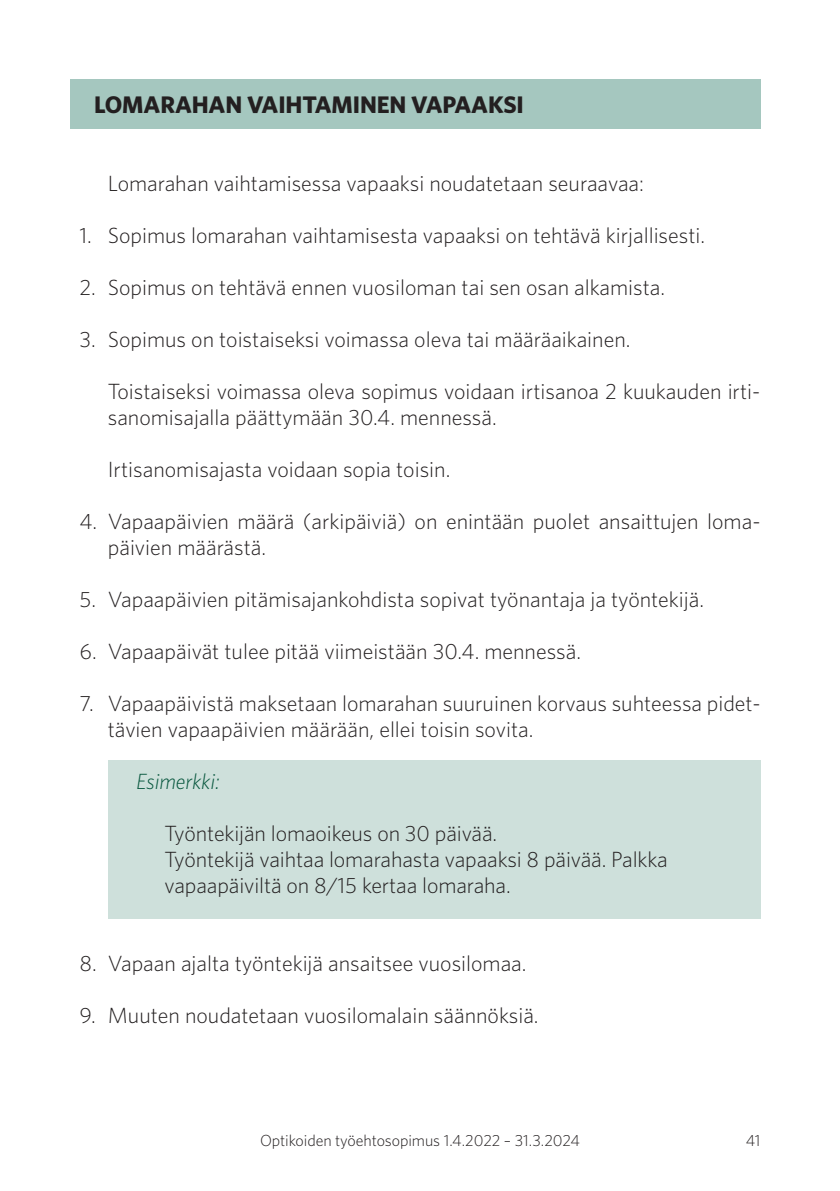
<style>
.page{position:relative;width:840px;height:1191px;background:#fff}
.page>*{position:absolute;margin:0;border:0;box-sizing:border-box;transform-origin:0 0}
.t1{font:700 24px "Whitney";letter-spacing:-.005em;color:#231f20}
.t2{font:300 22px/26px "Whitney";color:#231f20}
.t3{font:italic 300 22px "Whitney";letter-spacing:-.005em;color:#09583f}
.t4{font:300 16px "Whitney";letter-spacing:-.005em;color:#231f20}
</style>
<div class="page">
<div style="left:108px;top:760px;width:652px;height:158px;background:#cee0db"></div>
<div style="left:70px;top:79px;width:690px;height:50px;background:#a5c7bf"></div>
<p class="t1" style="left:94px;top:88px;width:431px">LOMARAHAN VAIHTAMINEN VAPAAKSI</p>
<p class="t2" style="left:108px;top:169px;width:537px">Lomarahan vaihtamisessa vapaaksi noudatetaan seuraavaa:</p>
<p class="t2" style="left:79px;top:221px;width:627px">1. Sopimus lomarahan vaihtamisesta vapaaksi on tehtävä kirjallisesti.</p>
<p class="t2" style="left:79px;top:273px;width:587px">2. Sopimus on tehtävä ennen vuosiloman tai sen osan alkamista.</p>
<p class="t2" style="left:79px;top:325px;width:552px">3. Sopimus on toistaiseksi voimassa oleva tai määräaikainen.</p>
<p class="t2" style="left:108px;top:377px;width:653px">Toistaiseksi voimassa oleva sopimus voidaan irtisanoa 2 kuukauden irti&shy;sanomisajalla päättymään 30.4. mennessä.</p>
<p class="t2" style="left:108px;top:455px;width:344px">Irtisanomisajasta voidaan sopia toisin.</p>
<p class="t2" style="left:108px;top:507px;width:653px;text-indent:-28px">4. Vapaapäivien määrä (arkipäiviä) on enintään puolet ansaittujen loma&shy;päivien määrästä.</p>
<p class="t2" style="left:79px;top:585px;width:625px">5. Vapaapäivien pitämisajankohdista sopivat työnantaja ja työntekijä.</p>
<p class="t2" style="left:79px;top:637px;width:503px">6. Vapaapäivät tulee pitää viimeistään 30.4. mennessä.</p>
<p class="t2" style="left:108px;top:689px;width:653px;text-indent:-28px">7. Vapaapäivistä maksetaan lomarahan suuruinen korvaus suhteessa pidet&shy;tävien vapaapäivien määrään, ellei toisin sovita.</p>
<p class="t3" style="left:136px;top:767px;width:85px">Esimerkki:</p>
<p class="t2" style="left:164px;top:820px;width:504px">Työntekijän lomaoikeus on 30 päivää.<br>Työntekijä vaihtaa lomarahasta vapaaksi 8 päivää. Palkka vapaapäiviltä on 8/15 kertaa lomaraha.</p>
<p class="t2" style="left:79px;top:950px;width:448px">8. Vapaan ajalta työntekijä ansaitsee vuosilomaa.</p>
<p class="t2" style="left:79px;top:1002px;width:460px">9. Muuten noudatetaan vuosilomalain säännöksiä.</p>
<p class="t4" style="left:260px;top:1129px;width:321px">Optikoiden työehtosopimus 1.4.2022 – 31.3.2024</p>
<p class="t4" style="left:745px;top:1129px;width:16px">41</p>
</div>
